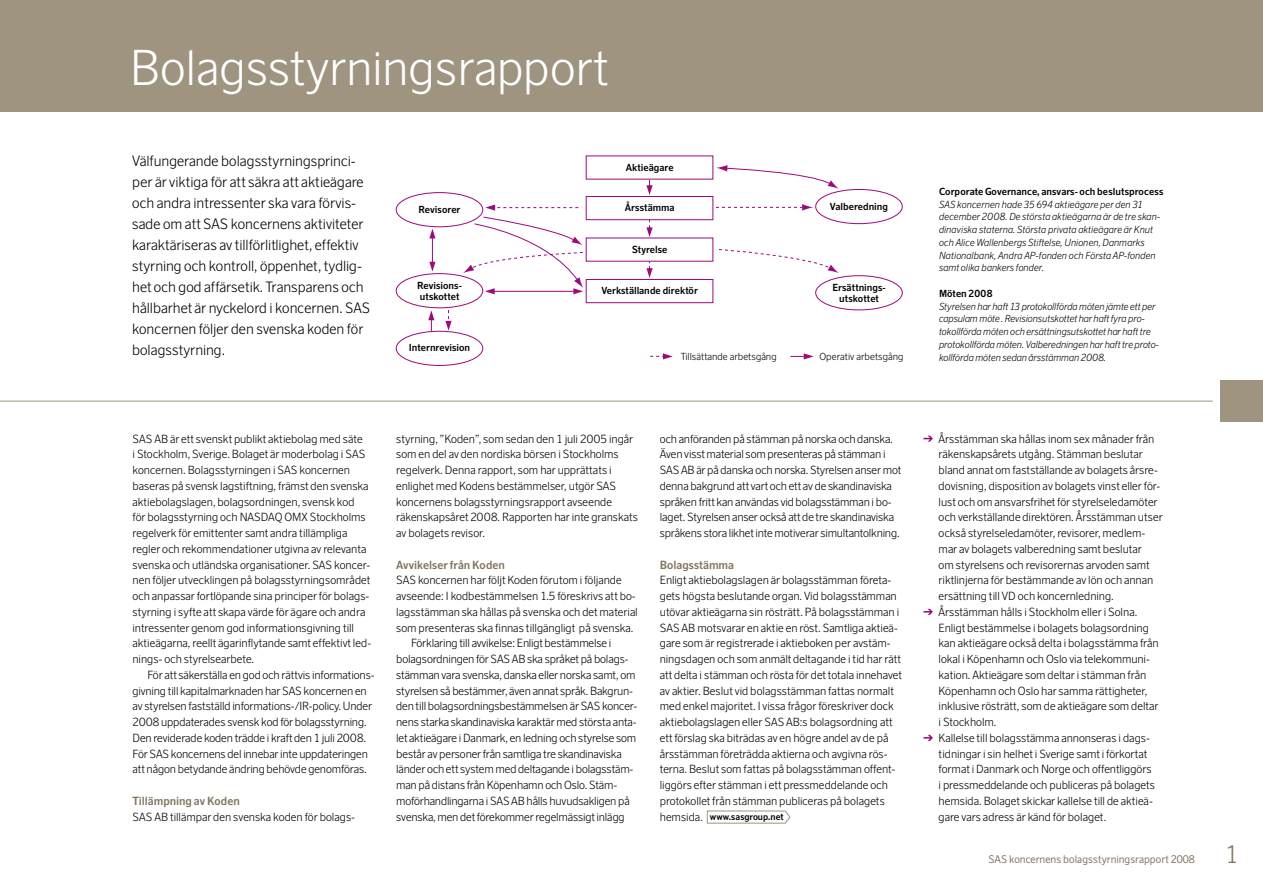
<style>
.page{position:relative;width:1263px;height:893px;background:#fff}
.page>*{position:absolute;margin:0;border:0;box-sizing:border-box;transform-origin:0 0}
.t1{font:300 48px "Scandinavian";color:#fff}
.t2{font:300 24px "Scandinavian Table";color:#81725e}
.t3{font:300 14.25px/21px "Scandinavian";color:#000}
.t4{font:300 11.25px/15.8px "Scandinavian";color:#000}
.t5{font:700 11.25px "Scandinavian";color:#81725e}
.t6{font:10.5px "Scandinavian";color:#81725e}
.t7{font:italic 300 9.75px/12.8px "Scandinavian";color:#000}
.t8{font:700 9.75px/10.5px "Scandinavian";color:#000}
.t9{font:300 9.75px "Scandinavian";color:#000}
.t10{font:700 9px "Scandinavian Table";color:#000}
.s1{font-family:"Scandinavian";font-weight:300;font-size:11.25px}
</style>
<div class="page">
<svg style="left:706px;top:810px;width:85px;height:14px"></svg>
<svg style="left:923px;top:435px;width:10px;height:7px"></svg>
<svg style="left:923px;top:609px;width:10px;height:6px"></svg>
<svg style="left:923px;top:735px;width:10px;height:6px"></svg>
<svg style="left:719px;top:249px;width:120px;height:24px"></svg>
<div style="left:586px;top:279px;width:127px;height:24px;background:#fff;border:1px solid #9c0a7d"></div>
<svg style="left:716px;top:204px;width:97px;height:7px"></svg>
<svg style="left:428px;top:310px;width:6px;height:22px"></svg>
<svg style="left:445px;top:307px;width:7px;height:24px"></svg>
<div style="left:396px;top:331px;width:87px;height:35px;border:1px solid #9c0a7d;border-radius:50%"></div>
<div style="left:396px;top:273px;width:87px;height:35px;border:1px solid #9c0a7d;border-radius:50%"></div>
<div style="left:396px;top:192px;width:87px;height:35px;border:1px solid #9c0a7d;border-radius:50%"></div>
<div style="left:815px;top:275px;width:88px;height:35px;border:1px solid #9c0a7d;border-radius:50%"></div>
<div style="left:815px;top:189px;width:88px;height:35px;border:1px solid #9c0a7d;border-radius:50%"></div>
<svg style="left:650px;top:353px;width:23px;height:6px"></svg>
<hr style="left:432px;top:236px;width:1px;height:30px;background:#9c0a7d">
<svg style="left:429px;top:229px;width:6px;height:9px"></svg>
<svg style="left:429px;top:262px;width:6px;height:10px"></svg>
<svg style="left:646px;top:262px;width:7px;height:16px"></svg>
<svg style="left:646px;top:179px;width:7px;height:16px"></svg>
<svg style="left:646px;top:220px;width:7px;height:17px"></svg>
<div style="left:586px;top:196px;width:127px;height:24px;background:#fff;border:1px solid #9c0a7d"></div>
<svg style="left:716px;top:165px;width:123px;height:24px"></svg>
<svg style="left:463px;top:205px;width:120px;height:89px"></svg>
<svg style="left:790px;top:353px;width:23px;height:6px"></svg>
<div style="left:0;top:0;width:1263px;height:112px;background:#9f9480"></div>
<hr style="left:0;top:401px;width:1213px;height:1px;background:#9f9480">
<div style="left:1221px;top:380px;width:42px;height:42px;background:#9f9480"></div>
<h1 class="t1" style="left:130px;top:39px;width:479px">Bolagsstyrningsrapport</h1>
<p class="t3" style="left:132px;top:150px;width:240px">Välfungerande bolagsstyrningsprinci&shy;per är viktiga för att säkra att aktieägare och andra intressenter ska vara förvis&shy;sade om att SAS koncernens aktiviteter karaktäriseras av tillförlitlighet, effektiv styrning och kontroll, öppenhet, tydlig&shy;het och god affärsetik. Transparens och hållbarhet är nyckelord i koncernen. SAS koncernen följer den svenska koden för bolagsstyrning.</p>
<p class="t8" style="left:418px;top:204px;width:44px">Revisorer</p>
<p class="t8" style="left:417px;top:280px;width:46px">Revisions&shy;utskottet</p>
<p class="t8" style="left:409px;top:343px;width:63px">Internrevision</p>
<p class="t8" style="left:626px;top:162px;width:49px">Aktieägare</p>
<p class="t8" style="left:625px;top:202px;width:51px">Årsstämma</p>
<p class="t8" style="left:632px;top:244px;width:37px">Styrelse</p>
<p class="t8" style="left:601px;top:285px;width:98px">Verkställande direktör</p>
<p class="t8" style="left:830px;top:201px;width:60px">Valberedning</p>
<p class="t8" style="left:832px;top:283px;width:55px;text-align:center">Ersättnings&shy;utskottet</p>
<p class="t9" style="left:681px;top:351px;width:97px">Tillsättande arbetsgång</p>
<p class="t9" style="left:820px;top:351px;width:85px">Operativ arbetsgång</p>
<p class="t4" style="left:133px;top:431px;width:240px">SAS AB är ett svenskt publikt aktiebolag med säte<br>i Stockholm, Sverige. Bolaget är moderbolag i SAS koncernen. Bolagsstyrningen i SAS koncernen baseras på svensk lagstiftning, främst den svenska aktiebolagslagen, bolagsordningen, svensk kod<br>för bolagsstyrning och NASDAQ OMX Stockholms regelverk för emittenter samt andra tillämpliga regler och rekommendationer utgivna av relevanta svenska och utländska organisationer. SAS koncer&shy;nen följer utvecklingen på bolagsstyrningsområdet och anpassar fortlöpande sina principer för bolags&shy;styrning i syfte att skapa värde för ägare och andra intressenter genom god informationsgivning till aktieägarna, reellt ägarinflytande samt effektivt led&shy;nings- och styrelsearbete.</p>
<p class="t4" style="left:133px;top:667px;width:244px;text-indent:15px">För att säkerställa en god och rättvis informations&shy;givning till kapitalmarknaden har SAS koncernen en av styrelsen fastställd informations-/IR-policy. Under 2008 uppdaterades svensk kod för bolagsstyrning.<br>Den reviderade koden trädde i kraft den 1 juli 2008.<br>För SAS koncernens del innebar inte uppdateringen att någon betydande ändring behövde genomföras.</p>
<p class="t5" style="left:133px;top:794px;width:109px">Tillämpning av Koden</p>
<p class="t4" style="left:133px;top:809px;width:223px">SAS AB tillämpar den svenska koden för bolags-</p>
<p class="t4" style="left:396px;top:431px;width:243px">styrning, ”Koden”, som sedan den 1 juli 2005 ingår som en del av den nordiska börsen i Stockholms regelverk. Denna rapport, som har upprättats i enlighet med Kodens bestämmelser, utgör SAS koncernens bolagsstyrningsrapport avseende räkenskapsåret 2008. Rapporten har inte granskats av bolagets revisor.</p>
<p class="t5" style="left:396px;top:558px;width:110px">Avvikelser från Koden</p>
<p class="t4" style="left:396px;top:572px;width:227px">SAS koncernen har följt Koden förutom i följande</p>
<p class="t4" style="left:396px;top:588px;width:241px">avseende: I kodbestämmelsen 1.5 föreskrivs att bo-</p>
<p class="t4" style="left:396px;top:604px;width:243px">lagsstämman ska hållas på svenska och det material</p>
<p class="t4" style="left:396px;top:620px;width:239px">som presenteras ska finnas tillgängligt på svenska.</p>
<p class="t4" style="left:411px;top:635px;width:202px">Förklaring till avvikelse: Enligt bestämmelse i</p>
<p class="t4" style="left:396px;top:651px;width:234px">bolagsordningen för SAS AB ska språket på bolags-</p>
<p class="t4" style="left:396px;top:667px;width:241px">stämman vara svenska, danska eller norska samt, om</p>
<p class="t4" style="left:396px;top:683px;width:238px">styrelsen så bestämmer, även annat språk. Bakgrun-</p>
<p class="t4" style="left:396px;top:698px;width:243px">den till bolagsordningsbestämmelsen är SAS koncer-</p>
<p class="t4" style="left:396px;top:714px;width:242px">nens starka skandinaviska karaktär med största anta-</p>
<p class="t4" style="left:396px;top:730px;width:242px">let aktieägare i Danmark, en ledning och styrelse som</p>
<p class="t4" style="left:396px;top:746px;width:227px">består av personer från samtliga tre skandinaviska</p>
<p class="t4" style="left:396px;top:761px;width:239px">länder och ett system med deltagande i bolagsstäm-</p>
<p class="t4" style="left:396px;top:777px;width:223px">man på distans från Köpenhamn och Oslo. Stäm-</p>
<p class="t4" style="left:396px;top:793px;width:235px">moförhandlingarna i SAS AB hålls huvudsakligen på</p>
<p class="t4" style="left:396px;top:809px;width:230px">svenska, men det förekommer regelmässigt inlägg</p>
<p class="t4" style="left:660px;top:431px;width:243px">och anföranden på stämman på norska och danska.<br>Även visst material som presenteras på stämman i SAS AB är på danska och norska. Styrelsen anser mot denna bakgrund att vart och ett av de skandinaviska språken fritt kan användas vid bolagsstämman i bo&shy;laget. Styrelsen anser också att de tre skandinaviska språkens stora likhet inte motiverar simultantolkning.</p>
<p class="t5" style="left:660px;top:558px;width:76px">Bolagsstämma</p>
<p class="t4" style="left:660px;top:572px;width:244px">Enligt aktiebolagslagen är bolagsstämman företa&shy;gets högsta beslutande organ. Vid bolagsstämman utövar aktieägarna sin rösträtt. På bolagsstämman i SAS AB motsvarar en aktie en röst. Samtliga aktieä&shy;gare som är registrerade i aktieboken per avstäm&shy;ningsdagen och som anmält deltagande i tid har rätt att delta i stämman och rösta för det totala innehavet av aktier. Beslut vid bolagsstämman fattas normalt med enkel majoritet. I vissa frågor föreskriver dock aktiebolagslagen eller SAS AB:s bolagsordning att ett förslag ska biträdas av en högre andel av de på årsstämman företrädda aktierna och avgivna rös&shy;terna. Beslut som fattas på bolagsstämman offent&shy;liggörs efter stämman i ett pressmeddelande och protokollet från stämman publiceras på bolagets</p>
<p class="t10" style="left:660px;top:811px;width:125px"><span class="s1">hemsida.</span> www.sasgroup.net</p>
<p class="t8" style="left:939px;top:186px;width:226px">Corporate Governance, ansvars- och beslutsprocess</p>
<p class="t7" style="left:939px;top:198px;width:223px">SAS koncernen hade 35 694 aktieägare per den 31 december 2008. De största aktieägarna är de tre skan&shy;dinaviska staterna. Största privata aktieägare är Knut och Alice Wallenbergs Stiftelse, Unionen, Danmarks Nationalbank, Andra AP-fonden och Första AP-fonden samt olika bankers fonder.</p>
<p class="t8" style="left:939px;top:288px;width:55px">Möten 2008</p>
<p class="t7" style="left:939px;top:300px;width:222px">Styrelsen har haft 13 protokollförda möten jämte ett per capsulam möte . Revisionsutskottet har haft fyra pro&shy;tokollförda möten och ersättningsutskottet har haft tre protokollförda möten. Valberedningen har haft tre proto&shy;kollförda möten sedan årsstämman 2008.</p>
<p class="t4" style="left:938px;top:431px;width:226px">Årsstämman ska hållas inom sex månader från räkenskapsårets utgång. Stämman beslutar bland annat om fastställande av bolagets årsre&shy;dovisning, disposition av bolagets vinst eller för&shy;lust och om ansvarsfrihet för styrelseledamöter och verkställande direktören. Årsstämman utser också styrelseledamöter, revisorer, medlem&shy;mar av bolagets valberedning samt beslutar<br>om styrelsens och revisorernas arvoden samt riktlinjerna för bestämmande av lön och annan ersättning till VD och koncernledning.<br>Årsstämman hålls i Stockholm eller i Solna.<br>Enligt bestämmelse i bolagets bolagsordning kan aktieägare också delta i bolagsstämma från lokal i Köpenhamn och Oslo via telekommuni&shy;kation. Aktieägare som deltar i stämman från Köpenhamn och Oslo har samma rättigheter, inklusive rösträtt, som de aktieägare som deltar i Stockholm.<br>Kallelse till bolagsstämma annonseras i dags&shy;tidningar i sin helhet i Sverige samt i förkortat format i Danmark och Norge och offentliggörs<br>i pressmeddelande och publiceras på bolagets hemsida. Bolaget skickar kallelse till de aktieä&shy;gare vars adress är känd för bolaget.</p>
<p class="t6" style="left:988px;top:853px;width:208px">SAS koncernens bolagsstyrningsrapport 2008</p>
<h2 class="t2" style="left:1225px;top:840px;width:15px">1</h2>
</div>
